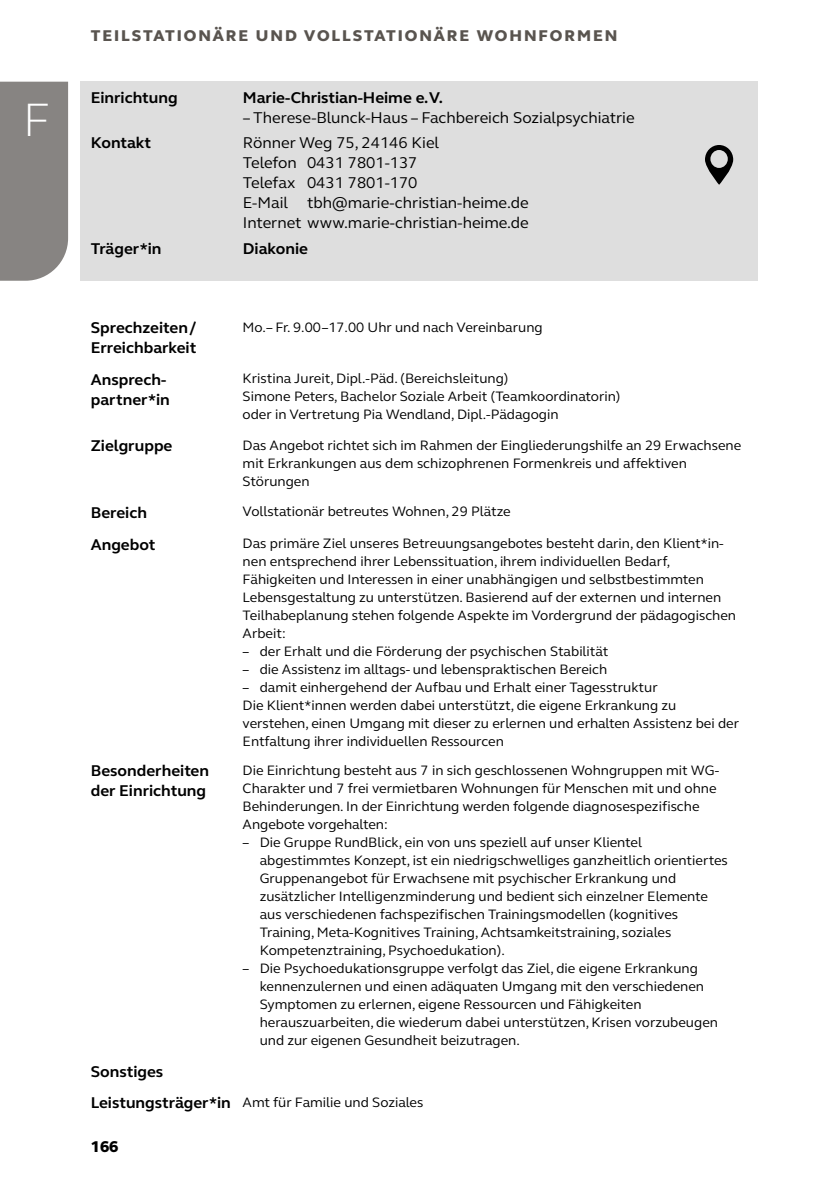
<style>
.page{position:relative;width:840px;height:1191px;background:#fff}
.page>*{position:absolute;margin:0;border:0;box-sizing:border-box;transform-origin:0 0}
.t1{font:300 48px "FS Elliot Pro";color:#fff}
.t2{font:700 16px/20px "FS Elliot Pro";color:#000}
.t3{font:16px/20px "FS Elliot Pro";color:#000}
.t4{font:800 16px "FS Elliot Pro";letter-spacing:.12em;color:#59544f}
.t5{font:800 16px "FS Elliot Pro";color:#000}
.t6{font:14px/18px "FS Elliot Pro";color:#000}
</style>
<div class="page">
<div style="left:0;top:82px;width:68px;height:199px;background:#878482"></div>
<div style="left:81px;top:82px;width:676px;height:199px;background:#dedede"></div>
<svg style="left:705px;top:145px;width:27px;height:40px"></svg>
<h1 class="t1" style="left:23px;top:88px;width:29px">F</h1>
<p class="t4" style="left:91px;top:25px;width:527px">TEILSTATIONÄRE UND VOLLSTATIONÄRE WOHNFORMEN</p>
<p class="t2" style="left:91px;top:87px;width:88px">Einrichtung</p>
<p class="t2" style="left:91px;top:133px;width:62px">Kontakt</p>
<p class="t2" style="left:91px;top:238px;width:72px">Träger*in</p>
<p class="t2" style="left:243px;top:87px;width:201px">Marie-Christian-Heime e.V.</p>
<p class="t3" style="left:243px;top:104px;width:393px;line-height:25.6px">– Therese-Blunck-Haus – Fachbereich Sozialpsychiatrie<br>Rönner Weg 75, 24146 Kiel</p>
<p class="t3" style="left:243px;top:153px;width:176px">Telefon 0431 7801-137<br>Telefax 0431 7801-170</p>
<p class="t3" style="left:243px;top:193px;width:287px">E-Mail tbh@marie-christian-heime.de<br>Internet www.marie-christian-heime.de</p>
<p class="t2" style="left:243px;top:238px;width:66px">Diakonie</p>
<p class="t2" style="left:91px;top:317px;width:107px">Sprechzeiten /<br>Erreichbarkeit</p>
<p class="t2" style="left:91px;top:369px;width:80px">Ansprech&shy;partner*in</p>
<p class="t2" style="left:91px;top:435px;width:83px">Zielgruppe</p>
<p class="t2" style="left:91px;top:502px;width:58px">Bereich</p>
<p class="t2" style="left:91px;top:534px;width:66px">Angebot</p>
<p class="t2" style="left:91px;top:760px;width:120px">Besonderheiten der Einrichtung</p>
<p class="t2" style="left:91px;top:1055px;width:141px;line-height:31.8px">Sonstiges<br>Leistungsträger*in</p>
<p class="t5" style="left:91px;top:1135px;width:29px">166</p>
<p class="t6" style="left:242px;top:317px;width:301px">Mo.– Fr. 9.00–17.00 Uhr und nach Vereinbarung</p>
<p class="t6" style="left:242px;top:369px;width:379px">Kristina Jureit, Dipl.-Päd. (Bereichsleitung)<br>Simone Peters, Bachelor Soziale Arbeit (Teamkoordinatorin) oder in Vertretung Pia Wendland, Dipl.-Pädagogin</p>
<p class="t6" style="left:242px;top:436px;width:500px">Das Angebot richtet sich im Rahmen der Eingliederungshilfe an 29 Erwachsene mit Erkrankungen aus dem schizophrenen Formenkreis und affektiven<br>Störungen</p>
<p class="t6" style="left:242px;top:502px;width:269px">Vollstationär betreutes Wohnen, 29 Plätze</p>
<p class="t6" style="left:242px;top:534px;width:494px">Das primäre Ziel unseres Betreuungsangebotes besteht darin, den Klient*in&shy;nen entsprechend ihrer Lebenssituation, ihrem individuellen Bedarf, Fähigkeiten und Interessen in einer unabhängigen und selbstbestimmten Lebensgestaltung zu unterstützen. Basierend auf der externen und internen Teilhabeplanung stehen folgende Aspekte im Vordergrund der pädagogischen Arbeit:</p>
<p class="t6" style="left:242px;top:642px;width:367px">– der Erhalt und die Förderung der psychischen Stabilität</p>
<p class="t6" style="left:242px;top:660px;width:366px">– die Assistenz im alltags- und lebenspraktischen Bereich</p>
<p class="t6" style="left:242px;top:678px;width:497px">– damit einhergehend der Aufbau und Erhalt einer Tagesstruktur<br>Die Klient*innen werden dabei unterstützt, die eigene Erkrankung zu verstehen, einen Umgang mit dieser zu erlernen und erhalten Assistenz bei der Entfaltung ihrer individuellen Ressourcen</p>
<p class="t6" style="left:242px;top:760px;width:478px">Die Einrichtung besteht aus 7 in sich geschlossenen Wohngruppen mit WG-Charakter und 7 frei vermietbaren Wohnungen für Menschen mit und ohne Behinderungen. In der Einrichtung werden folgende diagnosespezifische Angebote vorgehalten:</p>
<p class="t6" style="left:259px;top:832px;width:469px;text-indent:-17px">– Die Gruppe RundBlick, ein von uns speziell auf unser Klientel abgestimmtes Konzept, ist ein niedrigschwelliges ganzheitlich orientiertes Gruppenangebot für Erwachsene mit psychischer Erkrankung und zusätzlicher Intelligenzminderung und bedient sich einzelner Elemente aus verschiedenen fachspezifischen Trainingsmodellen (kognitives Training, Meta-Kognitives Training, Achtsamkeitstraining, soziales Kompetenztraining, Psychoedukation).</p>
<p class="t6" style="left:259px;top:958px;width:459px;text-indent:-17px">– Die Psychoedukationsgruppe verfolgt das Ziel, die eigene Erkrankung kennenzulernen und einen adäquaten Umgang mit den verschiedenen Symptomen zu erlernen, eigene Ressourcen und Fähigkeiten herauszuarbeiten, die wiederum dabei unterstützen, Krisen vorzubeugen und zur eigenen Gesundheit beizutragen.</p>
<p class="t6" style="left:242px;top:1092px;width:182px">Amt für Familie und Soziales</p>
</div>
